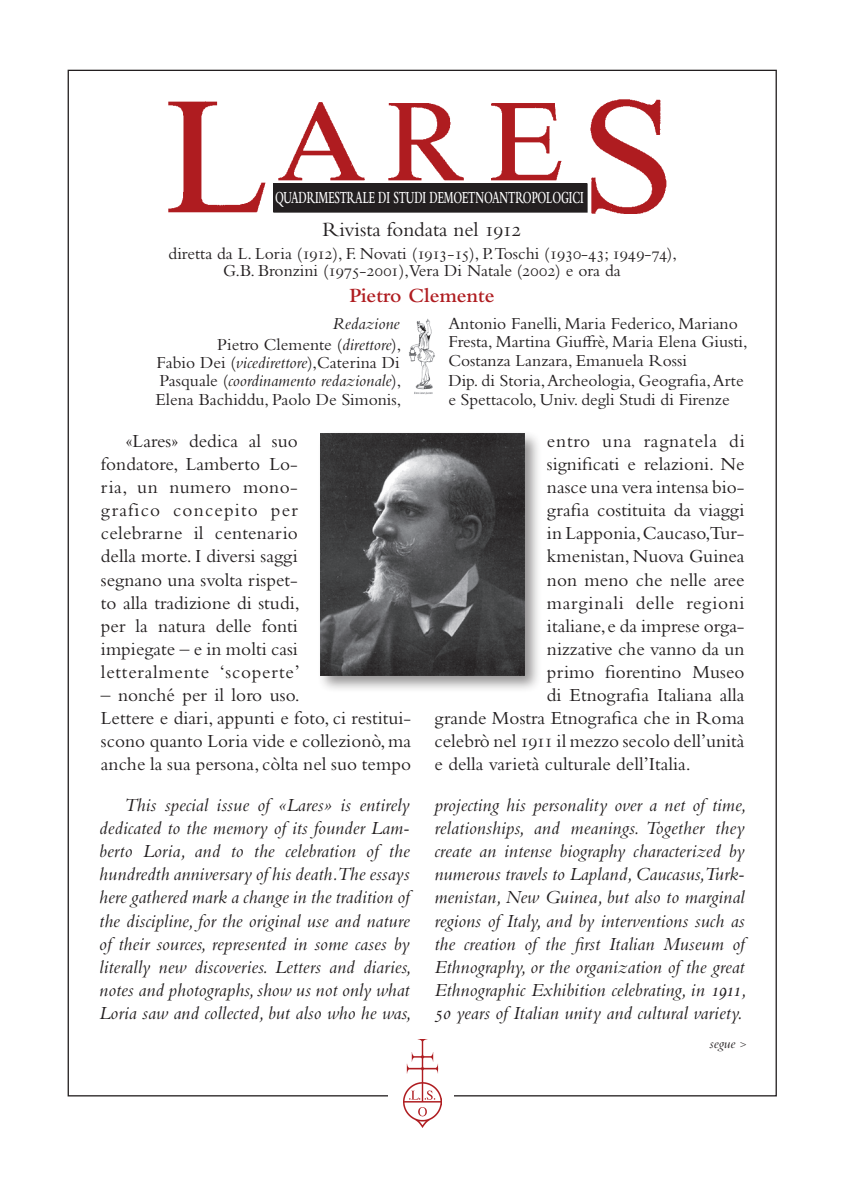
<style>
.page{position:relative;width:844px;height:1191px;background:#fff}
.page>*{position:absolute;margin:0;border:0;box-sizing:border-box;transform-origin:0 0}
.t1{font:21px "Bembo Std";color:#231f20}
.t2{font:600 21px "Bembo Std";color:#af1c20}
._5_testo_inglese{font:italic 19.25px/23.1px "Bembo Std";letter-spacing:.005em;color:#231f20;text-align:justify}
._5_testo{font:19.25px/23.1px "Bembo Std";color:#231f20;text-align:justify}
.t3{font:600 17.68px "Bembo Std";letter-spacing:-.01em;color:#fff;scale:.6 1}
.t4{font:17.5px/18.4px "Bembo Std";color:#231f20}
.t5{font:italic 17.5px/20.8px "Bembo Std";color:#231f20;text-align:right}
._8_Prezzo_e_Isbn{font:italic 14px "Bembo Std";color:#231f20}
.s1{font-style:normal}
.s2{font-style:italic}
.s3{font-size:10.5px}
</style>
<div class="page">
<img style="left:403px;top:1040px;width:38px;height:87px">
<img style="left:168px;top:99px;width:499px;height:115px">
<div style="left:274px;top:184px;width:313px;height:28px;background:#231f20"></div>
<img style="left:409px;top:318px;width:26px;height:77px">
<div style="left:317px;top:430px;width:224px;height:263px;background:#231f20;opacity:.48"></div>
<img style="left:321px;top:434px;width:203px;height:242px">
<p class="t3" style="left:275px;top:188px;width:516px">QUADRIMESTRALE DI STUDI DEMOETNOANTROPOLOGICI</p>
<p class="t1" style="left:322px;top:218px;width:200px">Rivista fondata nel 1912</p>
<p class="t4" style="left:169px;top:244px;width:510px;line-height:17.5px;text-align:center">diretta da L. Loria (1912), F. Novati (1913-15), P.Toschi (1930-43; 1949-74),<br>G.B. Bronzini (1975-2001),Vera Di Natale (2002) e ora da</p>
<p class="t2" style="left:349px;top:283px;width:147px">Pietro Clemente</p>
<p class="t5" style="left:217px;top:312px;width:185px">Redazione<br><span class="s1">Pietro Clemente (</span>direttore<span class="s1">),</span></p>
<p class="t4" style="left:155px;top:353px;width:247px;text-align:justify">Fabio Dei (<span class="s2">vicedirettore</span>),Caterina Di Pasquale (<span class="s2">coordinamento redazionale</span>), Elena Bachiddu, Paolo De Simonis,</p>
<p class="t4" style="left:448px;top:314px;width:301px">Antonio Fanelli, Maria Federico, Mariano<br>Fresta, Martina Giuffrè, Maria Elena Giusti,<br>Costanza Lanzara, Emanuela Rossi</p>
<p class="t4" style="left:448px;top:371px;width:297px">Dip. di Storia, Archeologia, Geografia, Arte e Spettacolo, Univ. degli Studi di Firenze</p>
<p class="_5_testo" style="left:101px;top:429px;width:200px;text-indent:25px">«Lares» dedica al suo fondatore, Lamberto Lo&shy;ria, un numero mono&shy;grafico concepito per celebrarne il centenario della morte. I diversi saggi segnano una svolta rispet&shy;to alla tradizione di studi, per la natura delle fonti impiegate – e in molti casi letteralmente ‘scoperte’</p>
<p class="_5_testo" style="left:101px;top:683px;width:311px;text-align:left">– nonché per il loro uso.<br>Lettere e diari, appunti e foto, ci restitui&shy;scono quanto Loria vide e collezionò, ma anche la sua persona, còlta nel suo tempo</p>
<p class="_5_testo" style="left:547px;top:429px;width:199px">entro una ragnatela di</p>
<p class="_5_testo" style="left:547px;top:452px;width:199px">significati e relazioni. Ne</p>
<p class="_5_testo" style="left:547px;top:475px;width:199px">nasce una vera intensa bio-</p>
<p class="_5_testo" style="left:547px;top:498px;width:199px">grafia costituita da viaggi</p>
<p class="_5_testo" style="left:547px;top:521px;width:199px">in Lapponia, Caucaso,Tur-</p>
<p class="_5_testo" style="left:547px;top:544px;width:199px">kmenistan, Nuova Guinea</p>
<p class="_5_testo" style="left:547px;top:567px;width:199px">non meno che nelle aree</p>
<p class="_5_testo" style="left:547px;top:591px;width:199px">marginali delle regioni</p>
<p class="_5_testo" style="left:547px;top:614px;width:199px">italiane, e da imprese orga-</p>
<p class="_5_testo" style="left:547px;top:637px;width:199px">nizzative che vanno da un</p>
<p class="_5_testo" style="left:547px;top:660px;width:199px">primo fiorentino Museo</p>
<p class="_5_testo" style="left:547px;top:683px;width:199px">di Etnografia Italiana alla</p>
<p class="_5_testo" style="left:434px;top:706px;width:311px">grande Mostra Etnografica che in Roma</p>
<p class="_5_testo" style="left:434px;top:729px;width:311px">celebrò nel 1911 il mezzo secolo dell’unità</p>
<p class="_5_testo" style="left:434px;top:752px;width:258px">e della varietà culturale dell’Italia.</p>
<p class="_5_testo_inglese" style="left:99px;top:793px;width:313px;text-indent:25px">This special issue of «Lares» is entirely dedicated to the memory of its founder Lam&shy;berto Loria, and to the celebration of the hundredth anniversary of his death. The essays here gathered mark a change in the tradition of the discipline, for the original use and nature of their sources, represented in some cases by literally new discoveries. Letters and diaries, notes and photographs, show us not only what Loria saw and collected, but also who he was,</p>
<p class="_5_testo_inglese" style="left:434px;top:793px;width:313px">projecting his personality over a net of time, relationships, and meanings. Together they create an intense biography characterized by numerous travels to Lapland, Caucasus, Turk&shy;menistan, New Guinea, but also to marginal regions of Italy, and by interventions such as the creation of the first Italian Museum of Ethnography, or the organization of the great Ethnographic Exhibition celebrating, in 1911, 50 years of Italian unity and cultural variety.</p>
<p class="_8_Prezzo_e_Isbn" style="left:709px;top:1035px;width:38px">segue <span class="s3">&gt;</span></p>
</div>
